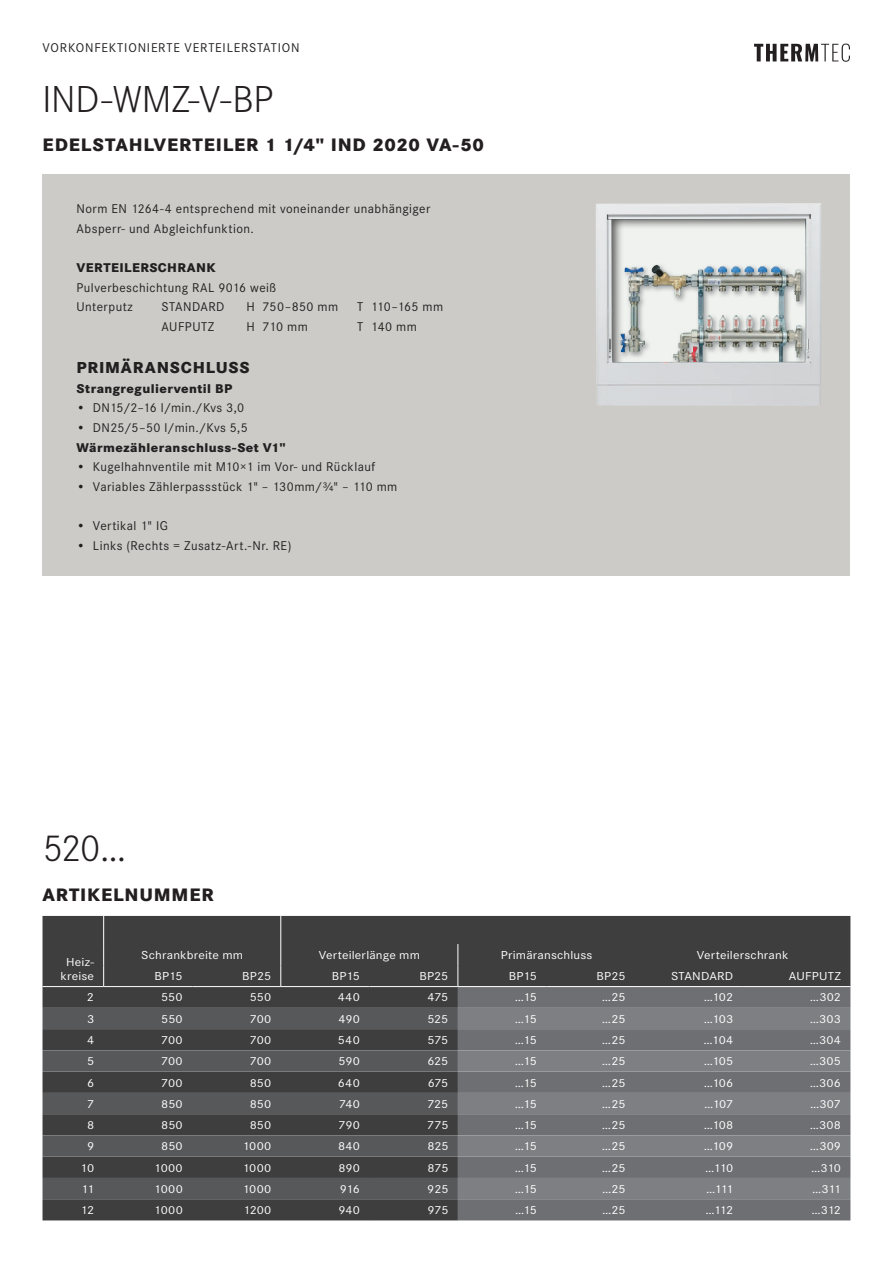
<style>
.page{position:relative;width:893px;height:1263px;background:#fff}
.page>*{position:absolute;margin:0;border:0;box-sizing:border-box;transform-origin:0 0}
.t1{font:300 39px "Corporate S";letter-spacing:-.005em;color:#231f20}
.t2{font:800 18.75px "Corporate S";letter-spacing:.04em;color:#231f20}
.t3{font:800 16.5px "Corporate S";letter-spacing:.05em;color:#231f20}
.t4{font:13.2px/19.6px "Corporate S";letter-spacing:.035em;color:#231f20}
.t5{font:800 13.2px "Corporate S";letter-spacing:.035em;color:#231f20}
.t6{font:13.2px "Corporate S";letter-spacing:.06em;color:#231f20}
.t7{font:13.2px "Corporate S";letter-spacing:.015em;color:#231f20}
.t8{font:12px/14.4px "Corporate S";letter-spacing:.005em;color:#fff;text-align:center;scale:1.12 1}
</style>
<div class="page">
<div style="left:43px;top:174px;width:807px;height:402px;background:#cccbc8"></div>
<img style="left:596px;top:203px;width:225px;height:203px">
<svg style="left:754px;top:44px;width:96px;height:18px"></svg>
<svg style="left:43px;top:915px;width:807px;height:1px"></svg>
<div style="left:43px;top:916px;width:807px;height:304px;background:#3e3e3f"></div>
<svg style="left:458px;top:987px;width:392px;height:233px;background:#6f7073"></svg>
<svg style="left:43px;top:1008px;width:415px;height:191px;background:#4d4d4f"></svg>
<svg style="left:458px;top:1008px;width:392px;height:191px;background:#77787b"></svg>
<svg style="left:103px;top:916px;width:1px;height:70px"></svg>
<svg style="left:281px;top:916px;width:1px;height:70px"></svg>
<svg style="left:458px;top:944px;width:1px;height:42px"></svg>
<hr style="left:43px;top:986px;width:61px;height:1px;background:#fff">
<hr style="left:104px;top:986px;width:88px;height:1px;background:#fff">
<hr style="left:192px;top:986px;width:89px;height:1px;background:#fff">
<hr style="left:281px;top:986px;width:88px;height:1px;background:#fff">
<hr style="left:369px;top:986px;width:89px;height:1px;background:#fff">
<hr style="left:458px;top:986px;width:88px;height:1px;background:#fff">
<hr style="left:546px;top:986px;width:89px;height:1px;background:#fff">
<hr style="left:635px;top:986px;width:108px;height:1px;background:#fff">
<hr style="left:743px;top:986px;width:107px;height:1px;background:#fff">
<p class="t6" style="left:43px;top:41px;width:259px">VORKONFEKTIONIERTE VERTEILERSTATION</p>
<h1 class="t1" style="left:43px;top:77px;width:232px">IND-WMZ-V-BP</h1>
<h2 class="t2" style="left:43px;top:133px;width:443px">EDELSTAHLVERTEILER 1 1/4" IND 2020 VA-50</h2>
<p class="t4" style="left:77px;top:199px;width:355px">Norm EN 1264-4 entsprechend mit voneinander unabhängiger<br>Absperr- und Abgleichfunktion.</p>
<p class="t5" style="left:77px;top:260px;width:141px">VERTEILERSCHRANK</p>
<p class="t4" style="left:77px;top:277px;width:201px">Pulverbeschichtung RAL 9016 weiß<br>Unterputz</p>
<p class="t4" style="left:162px;top:297px;width:64px">STANDARD</p>
<p class="t4" style="left:247px;top:297px;width:93px">H 750–850 mm</p>
<p class="t4" style="left:357px;top:297px;width:87px">T 110–165 mm</p>
<p class="t4" style="left:162px;top:317px;width:54px">AUFPUTZ</p>
<p class="t4" style="left:247px;top:317px;width:63px">H 710 mm</p>
<p class="t4" style="left:357px;top:317px;width:61px">T 140 mm</p>
<h3 class="t3" style="left:77px;top:358px;width:175px">PRIMÄRANSCHLUSS</h3>
<p class="t5" style="left:77px;top:380px;width:157px">Strangregulierventil BP</p>
<p class="t7" style="left:77px;top:400px;width:169px">• DN15/2–16 l/min./Kvs 3,0</p>
<p class="t4" style="left:77px;top:418px;width:173px">• DN25/5–50 l/min./Kvs 5,5</p>
<p class="t5" style="left:77px;top:439px;width:211px">Wärmezähleranschluss-Set V1"</p>
<p class="t4" style="left:77px;top:457px;width:300px">• Kugelhahnventile mit M10×1 im Vor- und Rücklauf</p>
<p class="t4" style="left:77px;top:477px;width:322px">• Variables Zählerpassstück 1" – 130mm/¾" – 110 mm</p>
<p class="t4" style="left:77px;top:516px;width:93px">• Vertikal 1" IG</p>
<p class="t4" style="left:77px;top:536px;width:216px">• Links (Rechts = Zusatz-Art.-Nr. RE)</p>
<h1 class="t1" style="left:43px;top:826px;width:85px">520…</h1>
<h2 class="t2" style="left:43px;top:883px;width:173px">ARTIKELNUMMER</h2>
<p class="t8" style="left:61px;top:955px;width:31px">Heiz&shy;kreise</p>
<p class="t8" style="left:141px;top:948px;width:92px">Schrankbreite mm</p>
<p class="t8" style="left:319px;top:948px;width:92px">Verteilerlänge mm</p>
<p class="t8" style="left:501px;top:948px;width:83px">Primäranschluss</p>
<p class="t8" style="left:697px;top:948px;width:83px">Verteilerschrank</p>
<p class="t8" style="left:155px;top:969px;width:27px">BP15</p>
<p class="t8" style="left:242px;top:969px;width:27px">BP25</p>
<p class="t8" style="left:332px;top:969px;width:27px">BP15</p>
<p class="t8" style="left:419px;top:969px;width:27px">BP25</p>
<p class="t8" style="left:509px;top:969px;width:27px">BP15</p>
<p class="t8" style="left:596px;top:969px;width:27px">BP25</p>
<p class="t8" style="left:671px;top:969px;width:57px">STANDARD</p>
<p class="t8" style="left:789px;top:969px;width:48px">AUFPUTZ</p>
<p class="t8" style="left:87px;top:990px;width:8px">2</p>
<p class="t8" style="left:161px;top:990px;width:21px">550</p>
<p class="t8" style="left:250px;top:990px;width:21px">550</p>
<p class="t8" style="left:338px;top:990px;width:21px">440</p>
<p class="t8" style="left:427px;top:990px;width:20px">475</p>
<p class="t8" style="left:515px;top:990px;width:21px">…15</p>
<p class="t8" style="left:602px;top:990px;width:23px">…25</p>
<p class="t8" style="left:704px;top:990px;width:28px">…102</p>
<p class="t8" style="left:810px;top:990px;width:29px">…302</p>
<p class="t8" style="left:87px;top:1012px;width:8px">3</p>
<p class="t8" style="left:161px;top:1012px;width:21px">550</p>
<p class="t8" style="left:250px;top:1012px;width:21px">700</p>
<p class="t8" style="left:339px;top:1012px;width:20px">490</p>
<p class="t8" style="left:427px;top:1012px;width:20px">525</p>
<p class="t8" style="left:515px;top:1012px;width:21px">…15</p>
<p class="t8" style="left:602px;top:1012px;width:23px">…25</p>
<p class="t8" style="left:704px;top:1012px;width:28px">…103</p>
<p class="t8" style="left:810px;top:1012px;width:29px">…303</p>
<p class="t8" style="left:87px;top:1033px;width:8px">4</p>
<p class="t8" style="left:161px;top:1033px;width:21px">700</p>
<p class="t8" style="left:250px;top:1033px;width:21px">700</p>
<p class="t8" style="left:338px;top:1033px;width:21px">540</p>
<p class="t8" style="left:427px;top:1033px;width:20px">575</p>
<p class="t8" style="left:515px;top:1033px;width:21px">…15</p>
<p class="t8" style="left:602px;top:1033px;width:23px">…25</p>
<p class="t8" style="left:704px;top:1033px;width:28px">…104</p>
<p class="t8" style="left:810px;top:1033px;width:29px">…304</p>
<p class="t8" style="left:87px;top:1054px;width:8px">5</p>
<p class="t8" style="left:161px;top:1054px;width:21px">700</p>
<p class="t8" style="left:250px;top:1054px;width:21px">700</p>
<p class="t8" style="left:338px;top:1054px;width:21px">590</p>
<p class="t8" style="left:427px;top:1054px;width:20px">625</p>
<p class="t8" style="left:515px;top:1054px;width:21px">…15</p>
<p class="t8" style="left:602px;top:1054px;width:23px">…25</p>
<p class="t8" style="left:704px;top:1054px;width:28px">…105</p>
<p class="t8" style="left:810px;top:1054px;width:29px">…305</p>
<p class="t8" style="left:87px;top:1075px;width:8px">6</p>
<p class="t8" style="left:161px;top:1075px;width:21px">700</p>
<p class="t8" style="left:250px;top:1075px;width:21px">850</p>
<p class="t8" style="left:338px;top:1075px;width:21px">640</p>
<p class="t8" style="left:428px;top:1075px;width:20px">675</p>
<p class="t8" style="left:515px;top:1075px;width:21px">…15</p>
<p class="t8" style="left:602px;top:1075px;width:23px">…25</p>
<p class="t8" style="left:704px;top:1075px;width:28px">…106</p>
<p class="t8" style="left:810px;top:1075px;width:29px">…306</p>
<p class="t8" style="left:87px;top:1097px;width:8px">7</p>
<p class="t8" style="left:161px;top:1097px;width:21px">850</p>
<p class="t8" style="left:250px;top:1097px;width:21px">850</p>
<p class="t8" style="left:339px;top:1097px;width:20px">740</p>
<p class="t8" style="left:427px;top:1097px;width:20px">725</p>
<p class="t8" style="left:515px;top:1097px;width:21px">…15</p>
<p class="t8" style="left:602px;top:1097px;width:23px">…25</p>
<p class="t8" style="left:704px;top:1097px;width:28px">…107</p>
<p class="t8" style="left:810px;top:1097px;width:29px">…307</p>
<p class="t8" style="left:87px;top:1118px;width:8px">8</p>
<p class="t8" style="left:161px;top:1118px;width:21px">850</p>
<p class="t8" style="left:250px;top:1118px;width:21px">850</p>
<p class="t8" style="left:339px;top:1118px;width:21px">790</p>
<p class="t8" style="left:427px;top:1118px;width:20px">775</p>
<p class="t8" style="left:515px;top:1118px;width:21px">…15</p>
<p class="t8" style="left:602px;top:1118px;width:23px">…25</p>
<p class="t8" style="left:704px;top:1118px;width:28px">…108</p>
<p class="t8" style="left:810px;top:1118px;width:29px">…308</p>
<p class="t8" style="left:87px;top:1139px;width:8px">9</p>
<p class="t8" style="left:161px;top:1139px;width:21px">850</p>
<p class="t8" style="left:242px;top:1139px;width:27px">1000</p>
<p class="t8" style="left:338px;top:1139px;width:21px">840</p>
<p class="t8" style="left:427px;top:1139px;width:20px">825</p>
<p class="t8" style="left:515px;top:1139px;width:21px">…15</p>
<p class="t8" style="left:602px;top:1139px;width:23px">…25</p>
<p class="t8" style="left:704px;top:1139px;width:28px">…109</p>
<p class="t8" style="left:810px;top:1139px;width:29px">…309</p>
<p class="t8" style="left:80px;top:1160px;width:14px">10</p>
<p class="t8" style="left:154px;top:1160px;width:27px">1000</p>
<p class="t8" style="left:242px;top:1160px;width:27px">1000</p>
<p class="t8" style="left:338px;top:1160px;width:21px">890</p>
<p class="t8" style="left:427px;top:1160px;width:20px">875</p>
<p class="t8" style="left:515px;top:1160px;width:21px">…15</p>
<p class="t8" style="left:602px;top:1160px;width:23px">…25</p>
<p class="t8" style="left:705px;top:1160px;width:27px">…110</p>
<p class="t8" style="left:811px;top:1160px;width:28px">…310</p>
<p class="t8" style="left:81px;top:1182px;width:13px">11</p>
<p class="t8" style="left:154px;top:1182px;width:27px">1000</p>
<p class="t8" style="left:242px;top:1182px;width:27px">1000</p>
<p class="t8" style="left:340px;top:1182px;width:20px">916</p>
<p class="t8" style="left:427px;top:1182px;width:20px">925</p>
<p class="t8" style="left:515px;top:1182px;width:21px">…15</p>
<p class="t8" style="left:602px;top:1182px;width:23px">…25</p>
<p class="t8" style="left:706px;top:1182px;width:26px">…111</p>
<p class="t8" style="left:812px;top:1182px;width:27px">…311</p>
<p class="t8" style="left:81px;top:1203px;width:14px">12</p>
<p class="t8" style="left:154px;top:1203px;width:27px">1000</p>
<p class="t8" style="left:243px;top:1203px;width:27px">1200</p>
<p class="t8" style="left:338px;top:1203px;width:21px">940</p>
<p class="t8" style="left:427px;top:1203px;width:20px">975</p>
<p class="t8" style="left:515px;top:1203px;width:21px">…15</p>
<p class="t8" style="left:602px;top:1203px;width:23px">…25</p>
<p class="t8" style="left:705px;top:1203px;width:26px">…112</p>
<p class="t8" style="left:811px;top:1203px;width:28px">…312</p>
</div>
